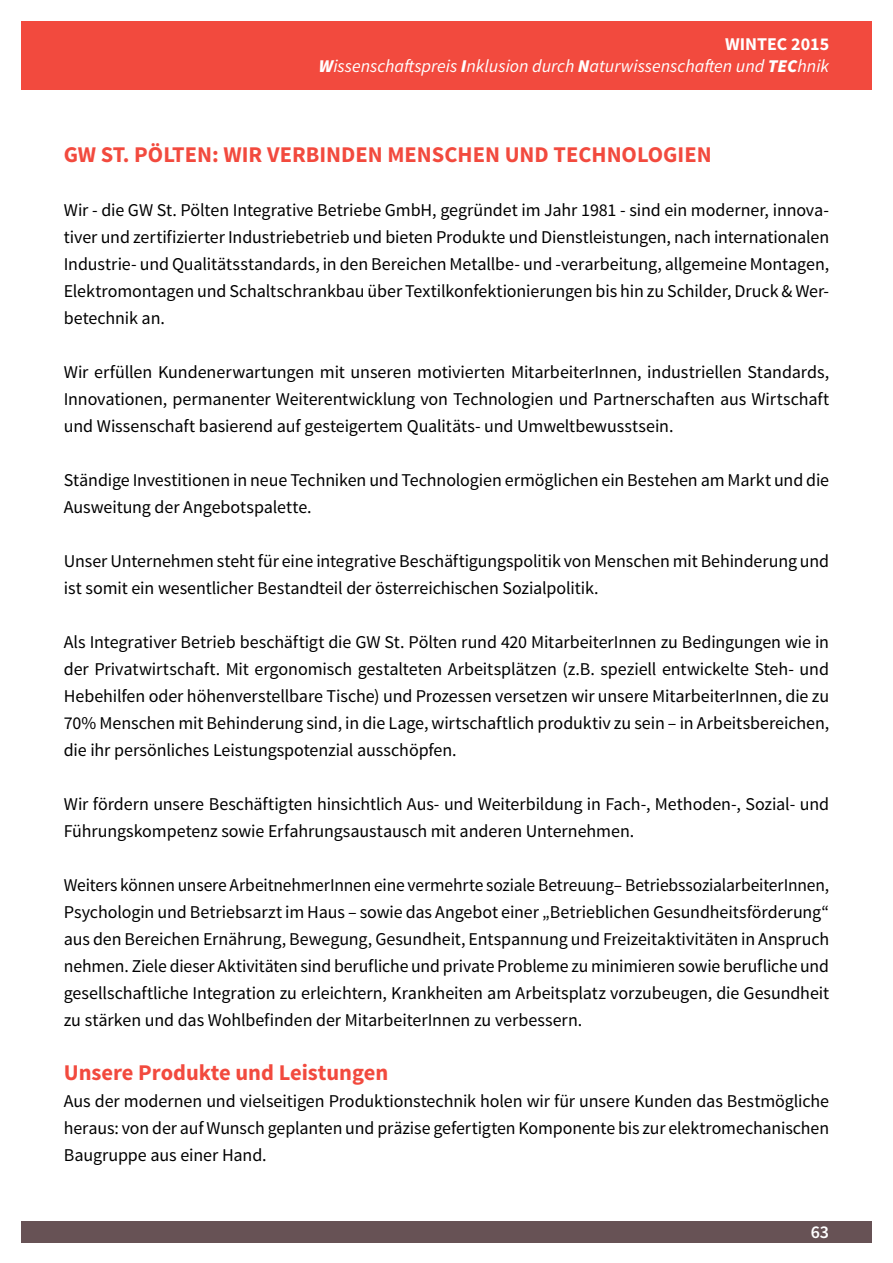
<style>
.page{position:relative;width:893px;height:1263px;background:#fff}
.page>*{position:absolute;margin:0;border:0;box-sizing:border-box;transform-origin:0 0}
.Ü_1{font:700 22.5px "Source Sans Pro";color:#f24a3e}
.Ü_2{font:700 22.5px "Source Sans Pro";color:#f24a3e}
.Fliesstext{font:18px/27px "Source Sans Pro";letter-spacing:-.005em;color:#000;text-align:justify}
.t1{font:italic 18px/21.6px "Source Sans Pro";color:#fff;text-align:right}
.t2{font:600 18px "Source Sans Pro";color:#fff}
.s1{font-weight:700;font-style:normal}
.s2{font-weight:900}
</style>
<div class="page">
<div style="left:21px;top:1221px;width:851px;height:21px;background:#675255"></div>
<div style="left:21px;top:21px;width:851px;height:47px;background:#f24a3e"></div>
<div style="left:21px;top:43px;width:851px;height:46px;background:#f24a3e"></div>
<p class="t1" style="left:319px;top:33px;width:512px"><span class="s1">WINTEC 2015<br></span><span class="s2">W</span>issenschaftspreis <span class="s2">I</span>nklusion durch <span class="s2">N</span>aturwissenschaften und <span class="s2">TEC</span>hnik</p>
<h1 class="Ü_1" style="left:64px;top:140px;width:649px">GW ST. PÖLTEN: WIR VERBINDEN MENSCHEN UND TECHNOLOGIEN</h1>
<p class="Fliesstext" style="left:64px;top:197px;width:767px">Wir - die GW St. Pölten Integrative Betriebe GmbH, gegründet im Jahr 1981 - sind ein moderner, innova&shy;tiver und zertifizierter Industriebetrieb und bieten Produkte und Dienstleistungen, nach internationalen Industrie- und Qualitätsstandards, in den Bereichen Metallbe- und -verarbeitung, allgemeine Montagen, Elektromontagen und Schaltschrankbau über Textilkonfektionierungen bis hin zu Schilder, Druck &amp; Wer&shy;betechnik an.</p>
<p class="Fliesstext" style="left:64px;top:359px;width:767px">Wir erfüllen Kundenerwartungen mit unseren motivierten MitarbeiterInnen, industriellen Standards, Innovationen, permanenter Weiterentwicklung von Technologien und Partnerschaften aus Wirtschaft und Wissenschaft basierend auf gesteigertem Qualitäts- und Umweltbewusstsein.</p>
<p class="Fliesstext" style="left:64px;top:467px;width:767px">Ständige Investitionen in neue Techniken und Technologien ermöglichen ein Bestehen am Markt und die<br>Ausweitung der Angebotspalette.</p>
<p class="Fliesstext" style="left:64px;top:548px;width:767px">Unser Unternehmen steht für eine integrative Beschäftigungspolitik von Menschen mit Behinderung und ist somit ein wesentlicher Bestandteil der österreichischen Sozialpolitik.</p>
<p class="Fliesstext" style="left:64px;top:629px;width:767px">Als Integrativer Betrieb beschäftigt die GW St. Pölten rund 420 MitarbeiterInnen zu Bedingungen wie in der Privatwirtschaft. Mit ergonomisch gestalteten Arbeitsplätzen (z.B. speziell entwickelte Steh- und Hebehilfen oder höhenverstellbare Tische) und Prozessen versetzen wir unsere MitarbeiterInnen, die zu 70% Menschen mit Behinderung sind, in die Lage, wirtschaftlich produktiv zu sein – in Arbeitsbereichen, die ihr persönliches Leistungspotenzial ausschöpfen.</p>
<p class="Fliesstext" style="left:64px;top:791px;width:767px">Wir fördern unsere Beschäftigten hinsichtlich Aus- und Weiterbildung in Fach-, Methoden-, Sozial- und<br>Führungskompetenz sowie Erfahrungsaustausch mit anderen Unternehmen.</p>
<p class="Fliesstext" style="left:64px;top:872px;width:767px">Weiters können unsere ArbeitnehmerInnen eine vermehrte soziale Betreuung– BetriebssozialarbeiterInnen, Psychologin und Betriebsarzt im Haus – sowie das Angebot einer „Betrieblichen Gesundheitsförderung“ aus den Bereichen Ernährung, Bewegung, Gesundheit, Entspannung und Freizeitaktivitäten in Anspruch nehmen. Ziele dieser Aktivitäten sind berufliche und private Probleme zu minimieren sowie berufliche und gesellschaftliche Integration zu erleichtern, Krankheiten am Arbeitsplatz vorzubeugen, die Gesundheit zu stärken und das Wohlbefinden der MitarbeiterInnen zu verbessern.</p>
<h2 class="Ü_2" style="left:64px;top:1058px;width:326px">Unsere Produkte und Leistungen</h2>
<p class="Fliesstext" style="left:64px;top:1088px;width:767px">Aus der modernen und vielseitigen Produktionstechnik holen wir für unsere Kunden das Bestmögliche heraus: von der auf Wunsch geplanten und präzise gefertigten Komponente bis zur elektromechanischen Baugruppe aus einer Hand.</p>
<p class="t2" style="left:811px;top:1221px;width:20px">63</p>
</div>
